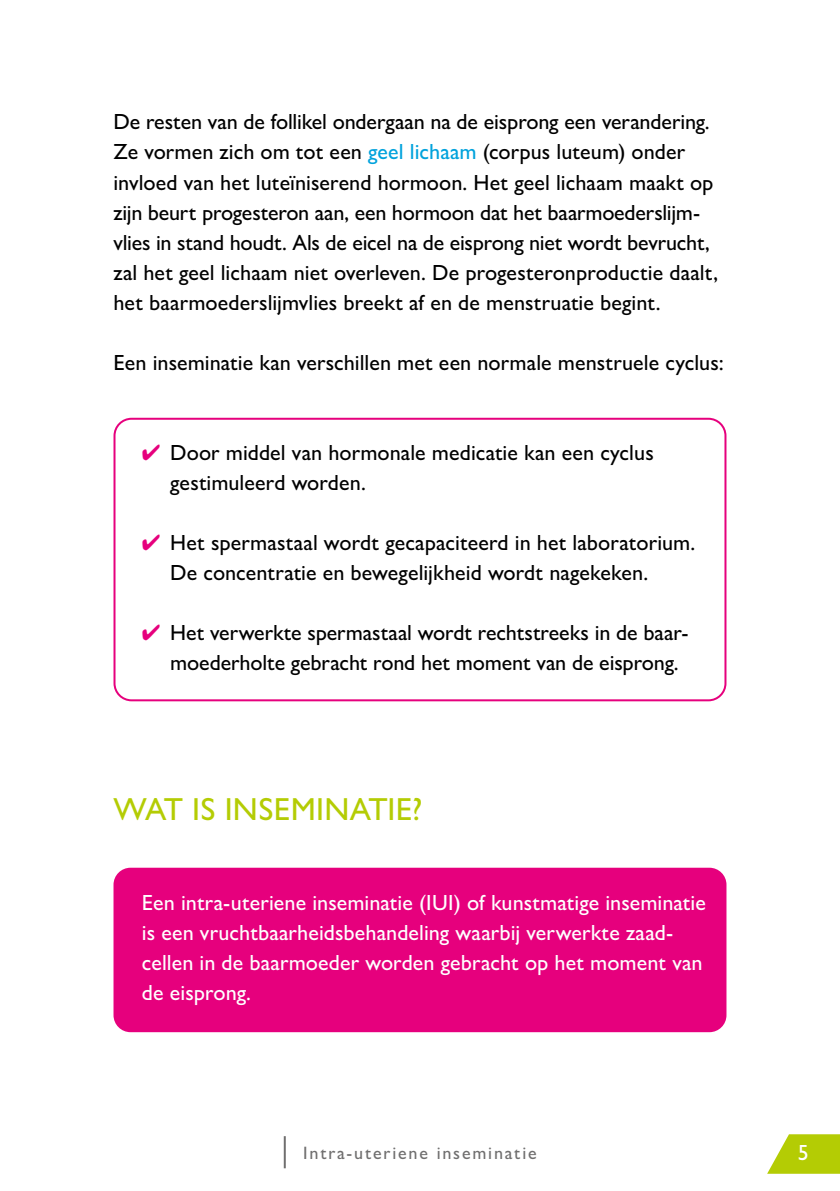
<style>
.page{position:relative;width:840px;height:1191px;background:#fff}
.page>*{position:absolute;margin:0;border:0;box-sizing:border-box;transform-origin:0 0}
.t1{font:500 32px "Gill Sans Nova";letter-spacing:.005em;color:#b4cc04}
.t2{font:500 22px/30px "Gill Sans Nova";color:#000}
.t3{font:500 22px/30px "Gill Sans Nova";letter-spacing:.005em;color:#fff}
.t4{font:500 18px "Gill Sans Nova";letter-spacing:.1em;color:#706f6f}
.s1{color:#00a2dc}
.s2{color:#e6007d}
</style>
<div class="page">
<svg style="left:767px;top:1134px;width:72px;height:39px"></svg>
<hr style="left:283px;top:1136px;width:2px;height:32px;background:#706f6f">
<div style="left:113px;top:867px;width:613px;height:165px;background:#e6007d;border-radius:17px"></div>
<div style="left:113px;top:418px;width:613px;height:283px;border:2px solid #e6007d;border-radius:17px"></div>
<p class="t2" style="left:113px;top:107px;width:605px">De resten van de follikel ondergaan na de eisprong een verandering.<br>Ze vormen zich om tot een <span class="s1">geel lichaam</span> (corpus luteum) onder invloed van het luteïniserend hormoon. Het geel lichaam maakt op zijn beurt progesteron aan, een hormoon dat het baarmoederslijm&shy;vlies in stand houdt. Als de eicel na de eisprong niet wordt bevrucht, zal het geel lichaam niet overleven. De progesteronproductie daalt, het baarmoederslijmvlies breekt af en de menstruatie begint.</p>
<p class="t2" style="left:113px;top:347px;width:611px">Een inseminatie kan verschillen met een normale menstruele cyclus:</p>
<p class="t2" style="left:170px;top:437px;width:485px;text-indent:-28px"><span class="s2">✔</span> Door middel van hormonale medicatie kan een cyclus gestimuleerd worden.</p>
<p class="t2" style="left:170px;top:527px;width:526px;text-indent:-28px"><span class="s2">✔</span> Het spermastaal wordt gecapaciteerd in het laboratorium.<br>De concentratie en bewegelijkheid wordt nagekeken.</p>
<p class="t2" style="left:170px;top:617px;width:519px;text-indent:-28px"><span class="s2">✔</span> Het verwerkte spermastaal wordt rechtstreeks in de baar&shy;moederholte gebracht rond het moment van de eisprong.</p>
<h1 class="t1" style="left:113px;top:789px;width:310px">WAT IS INSEMINATIE?</h1>
<p class="t3" style="left:142px;top:887px;width:565px">Een intra-uteriene inseminatie (IUI) of kunstmatige inseminatie is een vruchtbaarheidsbehandeling waarbij verwerkte zaad&shy;cellen in de baarmoeder worden gebracht op het moment van de eisprong.</p>
<p class="t4" style="left:303px;top:1141px;width:235px">Intra-uteriene inseminatie</p>
<p class="t3" style="left:797px;top:1137px;width:12px">5</p>
</div>
